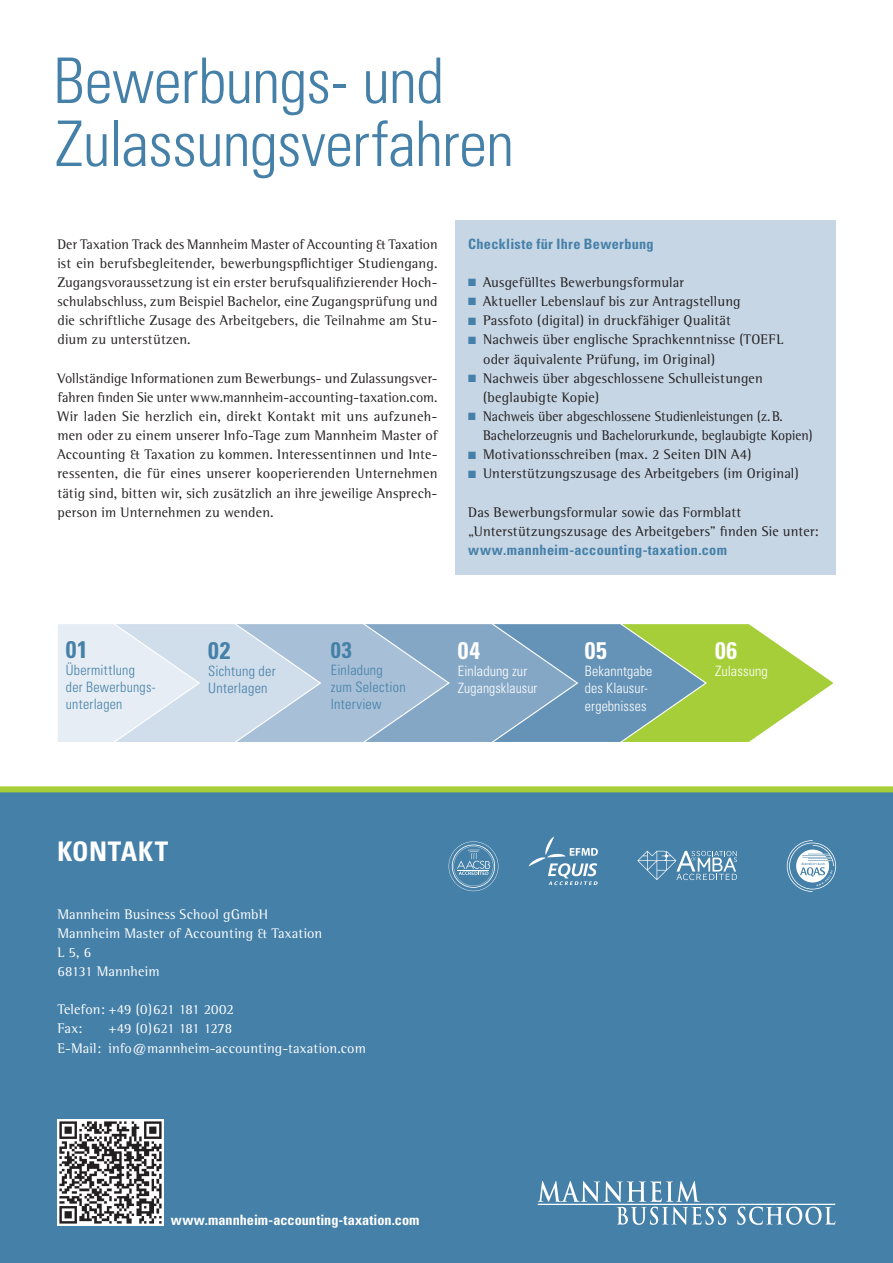
<style>
.page{position:relative;width:893px;height:1263px;background:#fff}
.page>*{position:absolute;margin:0;border:0;box-sizing:border-box;transform-origin:0 0}
.t1{font:300 condensed 63px/63px "Univers LT Std";letter-spacing:-.015em;color:#4580a8}
.t2{font:700 condensed 27px "Univers LT Std";letter-spacing:.02em;color:#fff}
.t3{font:700 condensed 24px "Univers";color:#fff}
.t4{font:700 condensed 24px "Univers";color:#4580a8}
.t5{font:700 condensed 22.5px "Univers";color:#4580a8}
.t6{font:14.25px/19.2px "Rotis Semi Serif";letter-spacing:.01em;color:#231f20}
.t7{font:14.25px/19.2px "Rotis Semi Serif";letter-spacing:.01em;color:#fff}
.t8{font:14.25px/19.2px "Rotis Semi Serif";letter-spacing:.01em;color:#231f20;scale:.95 1}
.t9{font:300 condensed 14.25px/17.1px "Univers";letter-spacing:.015em;color:#4580a8}
.t10{font:300 condensed 14.25px/17.1px "Univers";letter-spacing:.005em;color:#fff}
.t11{font:700 condensed 14.25px "Univers LT Std";letter-spacing:.02em;color:#4580a8}
.t12{font:700 condensed 14.25px "Univers";color:#fff}
.s1{color:#4580a8}
</style>
<div class="page">
<div style="left:0;top:788px;width:893px;height:475px;background:#4580a8"></div>
<div style="left:0;top:786px;width:893px;height:6px;background:#a6ce39"></div>
<hr style="left:538px;top:1204px;width:297px;height:1px;background:#fff">
<svg style="left:538px;top:1181px;width:188px;height:44px"></svg>
<svg style="left:737px;top:1206px;width:98px;height:19px"></svg>
<svg style="left:449px;top:841px;width:49px;height:50px"></svg>
<svg style="left:787px;top:840px;width:49px;height:52px"></svg>
<svg style="left:529px;top:837px;width:69px;height:48px"></svg>
<svg style="left:637px;top:851px;width:100px;height:29px"></svg>
<div style="left:455px;top:220px;width:381px;height:354px;background:#c6d6e5"></div>
<img style="left:57px;top:1119px;width:107px;height:106px">
<svg style="left:58px;top:624px;width:775px;height:118px;background:#aac5be"></svg>
<h1 class="t1" style="left:53px;top:49px;width:462px">Bewerbungs- und<br>Zulassungsverfahren</h1>
<p class="t6" style="left:57px;top:234px;width:382px;text-align:justify">Der Taxation Track des Mannheim Master of Accounting &amp; Taxation ist ein berufsbegleitender, bewerbungspflichtiger Studien gang.<br>Zugangsvoraussetzung ist ein erster berufsqualifizierender Hoch&shy;schulabschluss, zum Beispiel Bachelor, eine Zugangsprüfung und die schriftliche Zusage des Arbeitgebers, die Teilnahme am Stu&shy;dium zu unterstützen.</p>
<p class="t6" style="left:57px;top:368px;width:382px;text-align:justify">Vollständige Informationen zum Bewerbungs- und Zulassungsver&shy;fahren finden Sie unter www.mannheim-accounting-taxation.com.<br>Wir laden Sie herzlich ein, direkt Kontakt mit uns aufzuneh&shy;men oder zu einem unserer Info-Tage zum Mannheim Master of Accounting &amp; Taxation zu kommen. Interessentinnen und Inte&shy;ressenten, die für eines unserer kooperierenden Unternehmen tätig sind, bitten wir, sich zusätzlich an ihre jeweilige Ansprech&shy;person im Unternehmen zu wenden.</p>
<p class="t11" style="left:468px;top:235px;width:187px">Checkliste für Ihre Bewerbung</p>
<p class="t6" style="left:468px;top:273px;width:217px"><span class="s1">■</span> Ausgefülltes Bewerbungsformular</p>
<p class="t6" style="left:468px;top:292px;width:274px"><span class="s1">■</span> Aktueller Lebenslauf bis zur Antragstellung</p>
<p class="t6" style="left:468px;top:311px;width:264px"><span class="s1">■</span> Passfoto (digital) in druckfähiger Qualität</p>
<p class="t6" style="left:483px;top:330px;width:302px;text-indent:-15px"><span class="s1">■</span> Nachweis über englische Sprachkenntnisse (TOEFL oder äquivalente Prüfung, im Original)</p>
<p class="t6" style="left:483px;top:368px;width:281px;text-indent:-15px"><span class="s1">■</span> Nachweis über abgeschlossene Schulleistungen (beglaubigte Kopie)</p>
<p class="t8" style="left:483px;top:407px;width:348px;text-indent:-15px"><span class="s1">■</span> Nachweis über abgeschlossene Studienleistungen (z. B.<br>Bachelorzeugnis und Bachelorurkunde, beglaubigte Kopien)</p>
<p class="t6" style="left:468px;top:445px;width:285px"><span class="s1">■</span> Motivationsschreiben (max. 2 Seiten DIN A4)</p>
<p class="t6" style="left:468px;top:464px;width:332px"><span class="s1">■</span> Unterstützungszusage des Arbeitgebers (im Original)</p>
<p class="t6" style="left:468px;top:502px;width:352px">Das Bewerbungsformular sowie das Formblatt „Unterstützungszusage des Arbeitgebers” finden Sie unter:</p>
<p class="t11" style="left:468px;top:541px;width:260px">www.mannheim-accounting-taxation.com</p>
<h3 class="t4" style="left:66px;top:635px;width:23px">01</h3>
<p class="t9" style="left:66px;top:661px;width:91px">Übermittlung<br>der Bewerbungs&shy;unterlagen</p>
<h3 class="t4" style="left:208px;top:636px;width:24px">02</h3>
<p class="t9" style="left:208px;top:663px;width:69px">Sichtung der<br>Unterlagen</p>
<h3 class="t5" style="left:331px;top:636px;width:23px">03</h3>
<p class="t9" style="left:331px;top:661px;width:76px">Einladung zum Selection<br>Interview</p>
<h3 class="t3" style="left:458px;top:636px;width:24px">04</h3>
<p class="t10" style="left:458px;top:663px;width:81px">Einladung zur<br>Zugangsklausur</p>
<h3 class="t3" style="left:585px;top:636px;width:23px">05</h3>
<p class="t10" style="left:585px;top:663px;width:69px">Bekanntgabe des Klausur&shy;ergebnisses</p>
<h3 class="t3" style="left:715px;top:636px;width:24px">06</h3>
<p class="t10" style="left:715px;top:663px;width:54px">Zulassung</p>
<h2 class="t2" style="left:57px;top:835px;width:112px">KONTAKT</h2>
<p class="t7" style="left:57px;top:904px;width:266px">Mannheim Business School gGmbH<br>Mannheim Master of Accounting &amp; Taxation<br>L 5, 6<br>68131 Mannheim</p>
<p class="t7" style="left:57px;top:1000px;width:178px">Telefon: +49 (0)621 181 2002<br>Fax:</p>
<p class="t7" style="left:57px;top:1019px;width:310px;text-indent:51px">+49 (0)621 181 1278<br>E-Mail: info@mannheim-accounting-taxation.com</p>
<p class="t12" style="left:171px;top:1211px;width:250px">www.mannheim-accounting-taxation.com</p>
</div>
